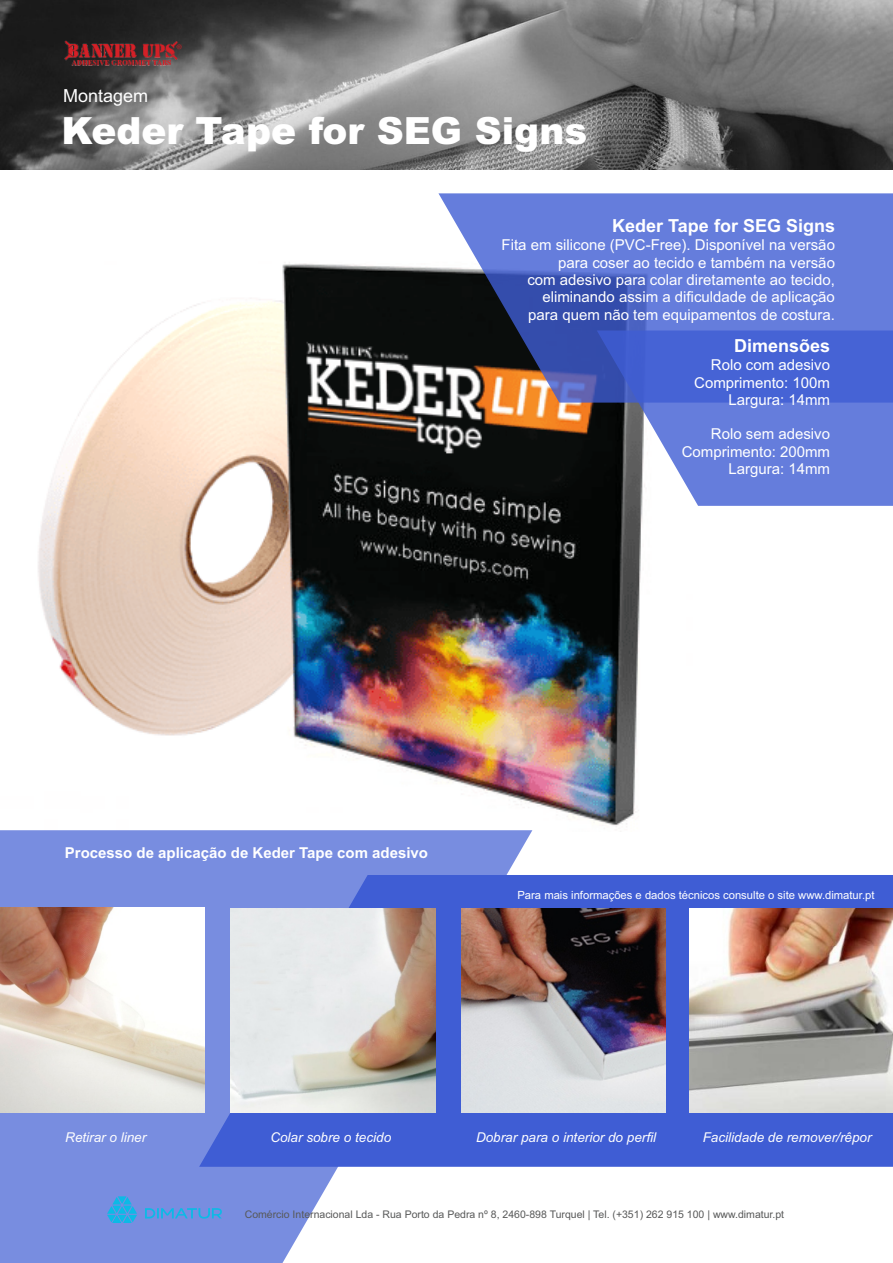
<style>
.page{position:relative;width:893px;height:1263px;background:#fff}
.page>*{position:absolute;margin:0;border:0;box-sizing:border-box;transform-origin:0 0}
.t1{font:900 37.5px "Arial";color:#fff}
.t2{font:700 18px "Arial";color:#fff}
.t3{font:18px "Arial";color:#fff}
.t4{font:15px/17.2px "Arial";color:#fff;text-align:right}
.t5{font:700 15px "Arial";color:#fff}
.t6{font:italic 13.5px "Arial";color:#fff}
.t7{font:11.25px "Arial";color:#fff}
.t8{font:10.5px "Arial";color:#585959}
</style>
<div class="page">
<img style="left:38px;top:263px;width:605px;height:568px">
<svg style="left:597px;top:403px;width:296px;height:103px;background:#6a7cc4"></svg>
<div style="left:532px;top:875px;width:361px;height:292px;background:#3f5dd4"></div>
<svg style="left:0;top:830px;width:532px;height:433px;fill:#788de0"></svg>
<img style="left:0;top:0;width:893px;height:170px">
<svg style="left:145px;top:1208px;width:77px;height:10px"></svg>
<svg style="left:107px;top:1196px;width:30px;height:27px"></svg>
<svg style="left:438px;top:193px;width:455px;height:210px;background:#586cc0"></svg>
<img style="left:63px;top:36px;width:119px;height:34px">
<img style="left:0;top:908px;width:204px;height:204px">
<img style="left:231px;top:908px;width:204px;height:205px">
<img style="left:461px;top:908px;width:205px;height:205px">
<img style="left:690px;top:908px;width:203px;height:205px">
<p class="t3" style="left:63px;top:89px;width:87px">Montagem</p>
<h1 class="t1" style="left:61px;top:117px;width:527px">Keder Tape for SEG Signs</h1>
<p class="t2" style="left:612px;top:219px;width:224px">Keder Tape for SEG Signs</p>
<p class="t4" style="left:502px;top:238px;width:335px">Fita em silicone (PVC-Free). Disponível na versão para coser ao tecido e também na versão<br>com adesivo para colar diretamente ao tecido, eliminando assim a dificuldade de aplicação<br>para quem não tem equipamentos de costura.</p>
<p class="t2" style="left:734px;top:339px;width:98px">Dimensões</p>
<p class="t4" style="left:694px;top:358px;width:137px">Rolo com adesivo<br>Comprimento: 100m<br>Largura: 14mm</p>
<p class="t4" style="left:682px;top:427px;width:150px">Rolo sem adesivo<br>Comprimento: 200mm<br>Largura: 14mm</p>
<p class="t5" style="left:65px;top:847px;width:365px">Processo de aplicação de Keder Tape com adesivo</p>
<p class="t7" style="left:517px;top:890px;width:359px">Para mais informações e dados técnicos consulte o site www.dimatur.pt</p>
<p class="t6" style="left:65px;top:1132px;width:83px">Retirar o liner</p>
<p class="t6" style="left:270px;top:1132px;width:122px">Colar sobre o tecido</p>
<p class="t6" style="left:476px;top:1132px;width:182px">Dobrar para o interior do perfil</p>
<p class="t6" style="left:703px;top:1132px;width:170px">Facilidade de remover/rêpor</p>
<p class="t8" style="left:245px;top:1210px;width:541px">Comércio Internacional Lda - Rua Porto da Pedra nº 8, 2460-898 Turquel | Tel. (+351) 262 915 100 | www.dimatur.pt</p>
</div>
